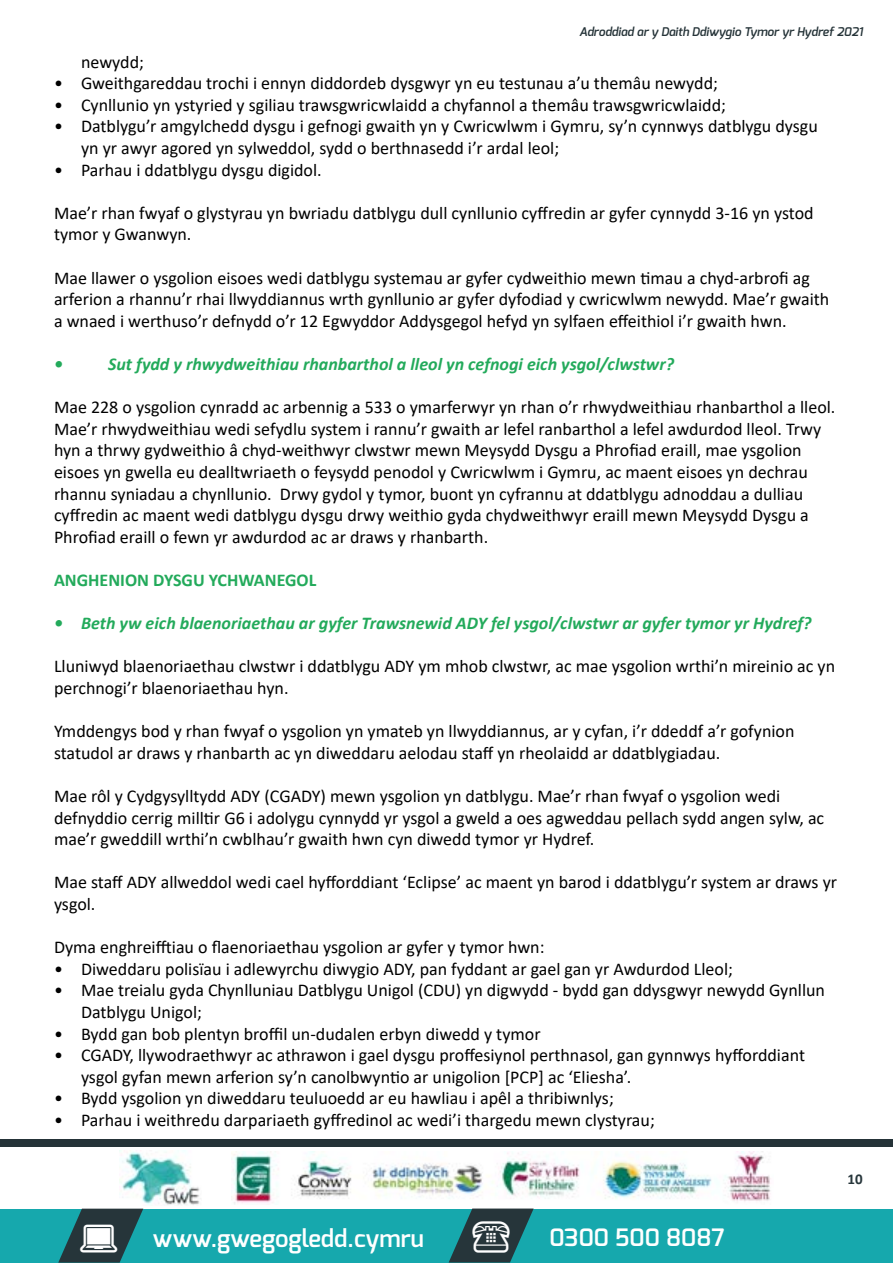
<style>
.page{position:relative;width:893px;height:1263px;background:#fff}
.page>*{position:absolute;margin:0;border:0;box-sizing:border-box;transform-origin:0 0}
.t1{font:600 24px "Exo";color:#fff}
.t2{font:18px/21.6px "Calibri";color:#000}
.t3{font:italic 700 18px "Calibri";color:#23aa5b}
.t4{font:700 18px "Calibri";color:#23aa5b}
.t5{font:700 15px "Calibri";color:#27363b}
.t6{font:italic 600 12px "Exo";color:#253338}
</style>
<div class="page">
<div style="left:0;top:1209px;width:893px;height:54px;background:#16a8ad"></div>
<svg style="left:449px;top:1208px;width:85px;height:54px"></svg>
<div style="left:0;top:1139px;width:893px;height:8px;background:#253338"></div>
<img style="left:231px;top:1152px;width:540px;height:52px">
<img style="left:120px;top:1151px;width:80px;height:54px">
<svg style="left:58px;top:1208px;width:85px;height:54px"></svg>
<p class="t6" style="left:579px;top:24px;width:285px">Adroddiad ar y Daith Ddiwygio Tymor yr Hydref 2021</p>
<p class="t2" style="left:81px;top:50px;width:64px">newydd;</p>
<p class="t2" style="left:54px;top:72px;width:665px">• Gweithgareddau trochi i ennyn diddordeb dysgwyr yn eu testunau a’u themâu newydd;</p>
<p class="t2" style="left:54px;top:93px;width:673px">• Cynllunio yn ystyried y sgiliau trawsgwricwlaidd a chyfannol a themâu trawsgwricwlaidd;</p>
<p class="t2" style="left:81px;top:115px;width:738px;text-indent:-27px">• Datblygu’r amgylchedd dysgu i gefnogi gwaith yn y Cwricwlwm i Gymru, sy’n cynnwys datblygu dysgu yn yr awyr agored yn sylweddol, sydd o berthnasedd i’r ardal leol;</p>
<p class="t2" style="left:54px;top:158px;width:269px">• Parhau i ddatblygu dysgu digidol.</p>
<p class="t2" style="left:54px;top:201px;width:761px">Mae’r rhan fwyaf o glystyrau yn bwriadu datblygu dull cynllunio cyffredin ar gyfer cynnydd 3-16 yn ystod tymor y Gwanwyn.</p>
<p class="t2" style="left:54px;top:266px;width:777px">Mae llawer o ysgolion eisoes wedi datblygu systemau ar gyfer cydweithio mewn timau a chyd-arbrofi ag arferion a rhannu’r rhai llwyddiannus wrth gynllunio ar gyfer dyfodiad y cwricwlwm newydd. Mae’r gwaith a wnaed i werthuso’r defnydd o’r 12 Egwyddor Addysgegol hefyd yn sylfaen effeithiol i’r gwaith hwn.</p>
<p class="t3" style="left:54px;top:351px;width:10px">•</p>
<p class="t3" style="left:108px;top:351px;width:567px">Sut fydd y rhwydweithiau rhanbarthol a lleol yn cefnogi eich ysgol/clwstwr?</p>
<p class="t2" style="left:54px;top:396px;width:783px">Mae 228 o ysgolion cynradd ac arbennig a 533 o ymarferwyr yn rhan o’r rhwydweithiau rhanbarthol a lleol.<br>Mae’r rhwydweithiau wedi sefydlu system i rannu’r gwaith ar lefel ranbarthol a lefel awdurdod lleol. Trwy hyn a thrwy gydweithio â chyd-weithwyr clwstwr mewn Meysydd Dysgu a Phrofiad eraill, mae ysgolion eisoes yn gwella eu dealltwriaeth o feysydd penodol y Cwricwlwm i Gymru, ac maent eisoes yn dechrau rhannu syniadau a chynllunio. Drwy gydol y tymor, buont yn cyfrannu at ddatblygu adnoddau a dulliau cyffredin ac maent wedi datblygu dysgu drwy weithio gyda chydweithwyr eraill mewn Meysydd Dysgu a Phrofiad eraill o fewn yr awdurdod ac ar draws y rhanbarth.</p>
<p class="t4" style="left:54px;top:567px;width:264px">ANGHENION DYSGU YCHWANEGOL</p>
<p class="t3" style="left:54px;top:610px;width:759px">• Beth yw eich blaenoriaethau ar gyfer Trawsnewid ADY fel ysgol/clwstwr ar gyfer tymor yr Hydref?</p>
<p class="t2" style="left:54px;top:655px;width:783px">Lluniwyd blaenoriaethau clwstwr i ddatblygu ADY ym mhob clwstwr, ac mae ysgolion wrthi’n mireinio ac yn perchnogi’r blaenoriaethau hyn.</p>
<p class="t2" style="left:54px;top:720px;width:742px">Ymddengys bod y rhan fwyaf o ysgolion yn ymateb yn llwyddiannus, ar y cyfan, i’r ddeddf a’r gofynion statudol ar draws y rhanbarth ac yn diweddaru aelodau staff yn rheolaidd ar ddatblygiadau.</p>
<p class="t2" style="left:54px;top:785px;width:772px">Mae rôl y Cydgysylltydd ADY (CGADY) mewn ysgolion yn datblygu. Mae’r rhan fwyaf o ysgolion wedi defnyddio cerrig milltir G6 i adolygu cynnydd yr ysgol a gweld a oes agweddau pellach sydd angen sylw, ac mae’r gweddill wrthi’n cwblhau’r gwaith hwn cyn diwedd tymor yr Hydref.</p>
<p class="t2" style="left:54px;top:871px;width:785px">Mae staff ADY allweddol wedi cael hyfforddiant ‘Eclipse’ ac maent yn barod i ddatblygu’r system ar draws yr ysgol.</p>
<p class="t2" style="left:54px;top:936px;width:492px">Dyma enghreifftiau o flaenoriaethau ysgolion ar gyfer y tymor hwn:</p>
<p class="t2" style="left:54px;top:957px;width:680px">• Diweddaru polisïau i adlewyrchu diwygio ADY, pan fyddant ar gael gan yr Awdurdod Lleol;</p>
<p class="t2" style="left:81px;top:979px;width:745px;text-indent:-27px">• Mae treialu gyda Chynlluniau Datblygu Unigol (CDU) yn digwydd - bydd gan ddysgwyr newydd Gynllun<br>Datblygu Unigol;</p>
<p class="t2" style="left:54px;top:1022px;width:488px">• Bydd gan bob plentyn broffil un-dudalen erbyn diwedd y tymor</p>
<p class="t2" style="left:81px;top:1044px;width:726px;text-indent:-27px">• CGADY, llywodraethwyr ac athrawon i gael dysgu proffesiynol perthnasol, gan gynnwys hyfforddiant ysgol gyfan mewn arferion sy’n canolbwyntio ar unigolion [PCP] ac ‘Eliesha’.</p>
<p class="t2" style="left:54px;top:1087px;width:561px">• Bydd ysgolion yn diweddaru teuluoedd ar eu hawliau i apêl a thribiwnlys;</p>
<p class="t2" style="left:54px;top:1109px;width:602px">• Parhau i weithredu darpariaeth gyffredinol ac wedi’i thargedu mewn clystyrau;</p>
<h1 class="t1" style="left:153px;top:1222px;width:273px">www.gwegogledd.cymru</h1>
<h1 class="t1" style="left:468px;top:1222px;width:258px">☎ 0300 500 8087</h1>
<p class="t5" style="left:847px;top:1168px;width:17px">10</p>
</div>
